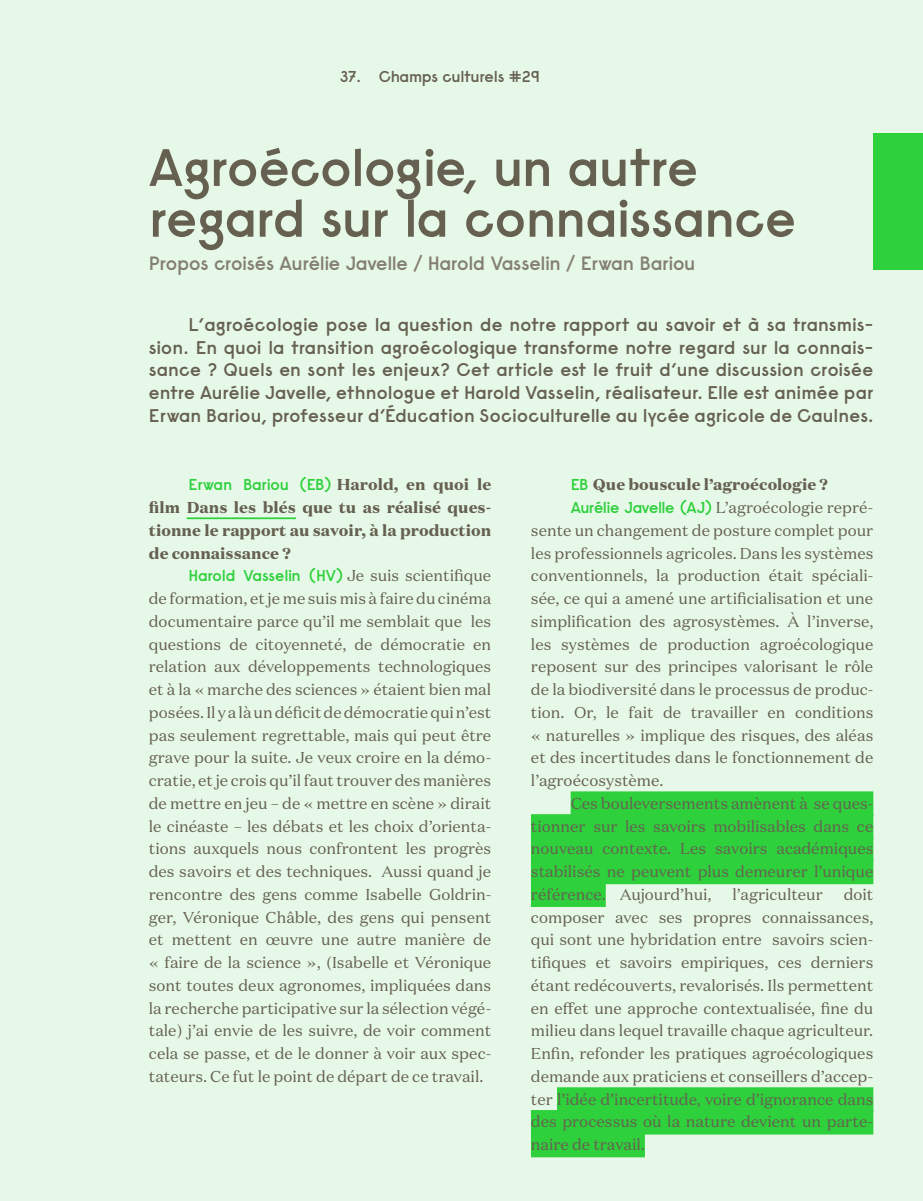
<style>
.page{position:relative;width:923px;height:1201px;background:#fff}
.page>*{position:absolute;margin:0;border:0;box-sizing:border-box;transform-origin:0 0}
.t1{font:600 52.5px/50.8px "Raisonne";letter-spacing:-.005em;color:#666051}
.t2{font:600 19.25px "Raisonne";letter-spacing:-.01em;color:#847f73}
.t3{font:600 18.38px/22.8px "Raisonne";letter-spacing:.01em;color:#666051;text-align:justify}
.t4{font:15.75px/22.8px "Domaine Text";color:#666051;text-align:justify}
.t5{font:900 15.75px "Domaine Text";color:#666051}
.t6{font:600 15.75px "Raisonne";color:#2ed03c}
.t7{font:600 15.75px "Raisonne";letter-spacing:-.02em;color:#666051}
.s1{font-family:"Domaine Text";font-weight:900;color:#666051}
.s2{font-family:"Domaine Text";font-weight:400;color:#666051}
.s3{font-family:"Raisonne";font-weight:600;color:#2ed03c}
</style>
<div class="page">
<div style="left:0;top:0;width:923px;height:1200px;background:#e6f9e8"></div>
<div style="left:873px;top:134px;width:50px;height:136px;background:#2ed03c"></div>
<hr style="left:187px;top:517px;width:109px;height:2px;background:#2ed03c">
<div style="left:570px;top:791px;width:303px;height:25px;background:#2ed03c"></div>
<div style="left:531px;top:814px;width:342px;height:24px;background:#2ed03c"></div>
<div style="left:531px;top:837px;width:342px;height:24px;background:#2ed03c"></div>
<div style="left:531px;top:859px;width:342px;height:25px;background:#2ed03c"></div>
<div style="left:531px;top:882px;width:75px;height:25px;background:#2ed03c"></div>
<div style="left:557px;top:1087px;width:316px;height:24px;background:#2ed03c"></div>
<div style="left:531px;top:1110px;width:342px;height:24px;background:#2ed03c"></div>
<div style="left:531px;top:1132px;width:114px;height:25px;background:#2ed03c"></div>
<p class="t7" style="left:340px;top:67px;width:201px">37. Champs culturels #29</p>
<p class="t1" style="left:149px;top:141px;width:648px">Agroécologie, un autre regard sur la connaissance</p>
<p class="t2" style="left:149px;top:250px;width:548px">Propos croisés Aurélie Javelle / Harold Vasselin / Erwan Bariou</p>
<p class="t3" style="left:149px;top:313px;width:726px;text-indent:40px">L’agroécologie pose la question de notre rapport au savoir et à sa transmis&shy;sion. En quoi la transition agroécologique transforme notre regard sur la connais&shy;sance ? Quels en sont les enjeux? Cet article est le fruit d’une discussion croisée entre Aurélie Javelle, ethnologue et Harold Vasselin, réalisateur. Elle est animée par Erwan Bariou, professeur d’Éducation Socioculturelle au lycée agricole de Caulnes.</p>
<p class="t6" style="left:189px;top:474px;width:304px">Erwan Bariou (EB) <span class="s1">Harold, en quoi le</span></p>
<p class="t5" style="left:149px;top:497px;width:344px">film Dans les blés que tu as réalisé ques-</p>
<p class="t5" style="left:149px;top:520px;width:344px">tionne le rapport au savoir, à la production</p>
<p class="t5" style="left:149px;top:542px;width:143px">de connaissance ?</p>
<p class="t6" style="left:189px;top:565px;width:304px">Harold Vasselin (HV) <span class="s2">Je suis scientifique</span></p>
<p class="t4" style="left:149px;top:587px;width:344px">de formation, et je me suis mis à faire du cinéma</p>
<p class="t4" style="left:149px;top:609px;width:344px">documentaire parce qu’il me semblait que les</p>
<p class="t4" style="left:149px;top:632px;width:344px">questions de citoyenneté, de démocratie en</p>
<p class="t4" style="left:149px;top:655px;width:344px">relation aux développements technologiques</p>
<p class="t4" style="left:149px;top:678px;width:344px">et à la « marche des sciences » étaient bien mal</p>
<p class="t4" style="left:149px;top:700px;width:344px">posées. Il y a là un déficit de démocratie qui n’est</p>
<p class="t4" style="left:149px;top:723px;width:344px">pas seulement regrettable, mais qui peut être</p>
<p class="t4" style="left:149px;top:746px;width:344px">grave pour la suite. Je veux croire en la démo-</p>
<p class="t4" style="left:149px;top:769px;width:344px">cratie, et je crois qu’il faut trouver des manières</p>
<p class="t4" style="left:149px;top:791px;width:344px">de mettre en jeu – de « mettre en scène » dirait</p>
<p class="t4" style="left:149px;top:814px;width:344px">le cinéaste – les débats et les choix d’orienta-</p>
<p class="t4" style="left:149px;top:837px;width:344px">tions auxquels nous confrontent les progrès</p>
<p class="t4" style="left:149px;top:860px;width:344px">des savoirs et des techniques. Aussi quand je</p>
<p class="t4" style="left:149px;top:882px;width:344px">rencontre des gens comme Isabelle Goldrin-</p>
<p class="t4" style="left:149px;top:905px;width:344px">ger, Véronique Châble, des gens qui pensent</p>
<p class="t4" style="left:149px;top:928px;width:344px">et mettent en œuvre une autre manière de</p>
<p class="t4" style="left:149px;top:951px;width:344px">« faire de la science », (Isabelle et Véronique</p>
<p class="t4" style="left:149px;top:973px;width:344px">sont toutes deux agronomes, impliquées dans</p>
<p class="t4" style="left:149px;top:996px;width:344px">la recherche participative sur la sélection végé-</p>
<p class="t4" style="left:149px;top:1019px;width:344px">tale) j’ai envie de les suivre, de voir comment</p>
<p class="t4" style="left:149px;top:1042px;width:344px">cela se passe, et de le donner à voir aux spec-</p>
<p class="t4" style="left:149px;top:1064px;width:336px">tateurs. Ce fut le point de départ de ce travail.</p>
<p class="t5" style="left:570px;top:474px;width:259px"><span class="s3">EB</span> Que bouscule l’agroécologie ?</p>
<p class="t4" style="left:570px;top:496px;width:304px"><span class="s3">Aurélie Javelle (AJ)</span> L’agroécologie repré-</p>
<p class="t4" style="left:531px;top:518px;width:344px">sente un changement de posture complet pour</p>
<p class="t4" style="left:531px;top:541px;width:344px">les professionnels agricoles. Dans les systèmes</p>
<p class="t4" style="left:531px;top:564px;width:344px">conventionnels, la production était spéciali-</p>
<p class="t4" style="left:531px;top:587px;width:344px">sée, ce qui a amené une artificialisation et une</p>
<p class="t4" style="left:531px;top:609px;width:344px">simplification des agrosystèmes. À l’inverse,</p>
<p class="t4" style="left:531px;top:632px;width:344px">les systèmes de production agroécologique</p>
<p class="t4" style="left:531px;top:655px;width:344px">reposent sur des principes valorisant le rôle</p>
<p class="t4" style="left:531px;top:678px;width:344px">de la biodiversité dans le processus de produc-</p>
<p class="t4" style="left:531px;top:700px;width:344px">tion. Or, le fait de travailler en conditions</p>
<p class="t4" style="left:531px;top:723px;width:344px">« naturelles » implique des risques, des aléas</p>
<p class="t4" style="left:531px;top:746px;width:344px">et des incertitudes dans le fonctionnement de</p>
<p class="t4" style="left:531px;top:769px;width:134px">l’agroécosystème.</p>
<p class="t4" style="left:570px;top:791px;width:304px">Ces bouleversements amènent à se ques-</p>
<p class="t4" style="left:531px;top:814px;width:344px">tionner sur les savoirs mobilisables dans ce</p>
<p class="t4" style="left:531px;top:837px;width:344px">nouveau contexte. Les savoirs académiques</p>
<p class="t4" style="left:531px;top:860px;width:344px">stabilisés ne peuvent plus demeurer l’unique</p>
<p class="t4" style="left:531px;top:882px;width:182px">référence. Aujourd’hui,</p>
<p class="t4" style="left:732px;top:882px;width:92px">l’agriculteur</p>
<p class="t4" style="left:531px;top:882px;width:344px;text-indent:313px">doit composer avec ses propres connaissances, qui sont une hybridation entre savoirs scien&shy;tifiques et savoirs empiriques, ces derniers étant redécouverts, revalorisés. Ils permettent en effet une approche contextualisée, fine du milieu dans lequel travaille chaque agriculteur.<br>Enfin, refonder les pratiques agroécologiques demande aux praticiens et conseillers d’accep&shy;ter l’idée d’incertitude, voire d’ignorance dans des processus où la nature devient un parte&shy;naire de travail.</p>
</div>
